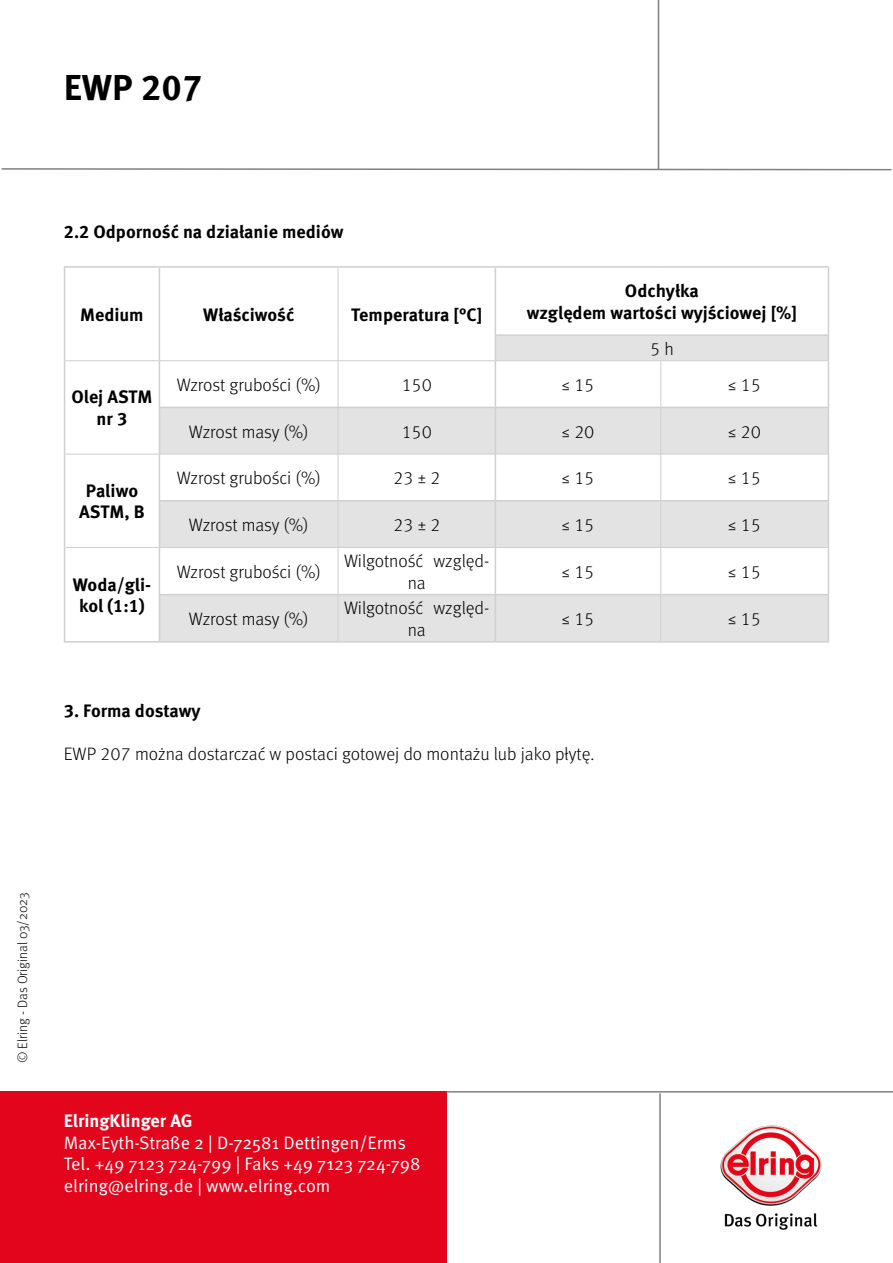
<style>
.page{position:relative;width:893px;height:1263px;background:#fff}
.page>*{position:absolute;margin:0;border:0;box-sizing:border-box;transform-origin:0 0}
.t1{font:700 36px "Meta Pro";color:#000}
.t2{font:300 18px/21.6px "Meta Pro";letter-spacing:-.005em;color:#000;text-align:center}
.t3{font:700 18px/21.6px "Meta Pro";color:#000;text-align:center}
.t4{font:18px/21.6px "Meta Pro Norm";color:#fff}
.t5{font:700 18px "Meta Pro";color:#fff}
.t6{font:300 13.5px "Meta Pro";color:#000}
</style>
<div class="page">
<hr style="left:658px;top:0;width:1px;height:170px;background:#808080">
<svg style="left:1px;top:167px;width:891px;height:4px"></svg>
<hr style="left:659px;top:1093px;width:2px;height:170px;background:#808080">
<div style="left:0;top:1092px;width:446px;height:171px;background:#e3051b"></div>
<hr style="left:446px;top:1091px;width:447px;height:1px;background:#808080">
<img style="left:721px;top:1125px;width:100px;height:104px">
<svg style="left:160px;top:335px;width:668px;height:306px;fill:#e3e3e3"></svg>
<hr style="left:64px;top:266px;width:95px;height:2px;background:#d0d0d0">
<hr style="left:64px;top:268px;width:1px;height:67px;background:#d0d0d0">
<hr style="left:159px;top:266px;width:179px;height:2px;background:#d0d0d0">
<hr style="left:159px;top:268px;width:1px;height:67px;background:#d0d0d0">
<hr style="left:338px;top:266px;width:157px;height:2px;background:#d0d0d0">
<hr style="left:495px;top:266px;width:166px;height:2px;background:#d0d0d0">
<hr style="left:495px;top:268px;width:1px;height:66px;background:#d0d0d0">
<hr style="left:661px;top:266px;width:168px;height:2px;background:#d0d0d0">
<hr style="left:828px;top:268px;width:1px;height:66px;background:#d0d0d0">
<svg style="left:64px;top:335px;width:1px;height:26px"></svg>
<svg style="left:159px;top:335px;width:1px;height:25px"></svg>
<hr style="left:495px;top:334px;width:166px;height:2px;background:#d0d0d0">
<svg style="left:495px;top:336px;width:1px;height:24px"></svg>
<hr style="left:661px;top:334px;width:168px;height:2px;background:#d0d0d0">
<svg style="left:828px;top:336px;width:1px;height:25px"></svg>
<hr style="left:64px;top:361px;width:1px;height:46px;background:#d0d0d0">
<hr style="left:159px;top:361px;width:1px;height:46px;background:#d0d0d0">
<hr style="left:495px;top:361px;width:1px;height:46px;background:#d0d0d0">
<hr style="left:828px;top:361px;width:1px;height:46px;background:#d0d0d0">
<hr style="left:64px;top:407px;width:1px;height:47px;background:#d0d0d0">
<hr style="left:159px;top:407px;width:179px;height:1px;background:#d0d0d0">
<hr style="left:159px;top:408px;width:1px;height:46px;background:#d0d0d0">
<hr style="left:338px;top:407px;width:157px;height:1px;background:#d0d0d0">
<hr style="left:495px;top:407px;width:166px;height:1px;background:#d0d0d0">
<hr style="left:495px;top:408px;width:1px;height:46px;background:#d0d0d0">
<hr style="left:661px;top:407px;width:168px;height:1px;background:#d0d0d0">
<hr style="left:828px;top:408px;width:1px;height:46px;background:#d0d0d0">
<hr style="left:64px;top:454px;width:1px;height:47px;background:#d0d0d0">
<hr style="left:159px;top:454px;width:1px;height:46px;background:#d0d0d0">
<hr style="left:495px;top:454px;width:1px;height:46px;background:#d0d0d0">
<hr style="left:828px;top:454px;width:1px;height:46px;background:#d0d0d0">
<hr style="left:64px;top:501px;width:1px;height:46px;background:#d0d0d0">
<hr style="left:159px;top:500px;width:179px;height:1px;background:#d0d0d0">
<hr style="left:159px;top:501px;width:1px;height:46px;background:#d0d0d0">
<hr style="left:338px;top:500px;width:157px;height:1px;background:#d0d0d0">
<hr style="left:495px;top:500px;width:166px;height:1px;background:#d0d0d0">
<hr style="left:495px;top:501px;width:1px;height:46px;background:#d0d0d0">
<hr style="left:661px;top:500px;width:168px;height:1px;background:#d0d0d0">
<hr style="left:828px;top:501px;width:1px;height:46px;background:#d0d0d0">
<hr style="left:64px;top:547px;width:1px;height:48px;background:#d0d0d0">
<hr style="left:159px;top:548px;width:1px;height:46px;background:#d0d0d0">
<hr style="left:495px;top:548px;width:1px;height:46px;background:#d0d0d0">
<hr style="left:828px;top:547px;width:1px;height:47px;background:#d0d0d0">
<hr style="left:64px;top:595px;width:1px;height:46px;background:#d0d0d0">
<hr style="left:159px;top:594px;width:179px;height:1px;background:#d0d0d0">
<hr style="left:159px;top:595px;width:1px;height:46px;background:#d0d0d0">
<hr style="left:338px;top:594px;width:157px;height:1px;background:#d0d0d0">
<hr style="left:495px;top:594px;width:166px;height:1px;background:#d0d0d0">
<hr style="left:495px;top:595px;width:1px;height:46px;background:#d0d0d0">
<hr style="left:661px;top:594px;width:168px;height:1px;background:#d0d0d0">
<hr style="left:828px;top:595px;width:1px;height:46px;background:#d0d0d0">
<hr style="left:64px;top:641px;width:95px;height:2px;background:#d0d0d0">
<hr style="left:159px;top:641px;width:179px;height:2px;background:#d0d0d0">
<hr style="left:338px;top:641px;width:157px;height:2px;background:#d0d0d0">
<hr style="left:495px;top:641px;width:166px;height:2px;background:#d0d0d0">
<hr style="left:661px;top:641px;width:168px;height:2px;background:#d0d0d0">
<hr style="left:338px;top:268px;width:1px;height:67px;background:#d0d0d0">
<svg style="left:338px;top:335px;width:1px;height:25px"></svg>
<hr style="left:65px;top:360px;width:94px;height:1px;background:#d0d0d0">
<hr style="left:159px;top:360px;width:179px;height:1px;background:#d0d0d0">
<hr style="left:338px;top:360px;width:157px;height:1px;background:#d0d0d0">
<hr style="left:338px;top:361px;width:1px;height:46px;background:#d0d0d0">
<hr style="left:495px;top:360px;width:166px;height:1px;background:#d0d0d0">
<hr style="left:661px;top:360px;width:167px;height:1px;background:#d0d0d0">
<hr style="left:660px;top:361px;width:1px;height:46px;background:#d0d0d0">
<hr style="left:338px;top:408px;width:1px;height:46px;background:#d0d0d0">
<hr style="left:660px;top:408px;width:1px;height:46px;background:#d0d0d0">
<hr style="left:65px;top:454px;width:94px;height:1px;background:#d0d0d0">
<hr style="left:159px;top:454px;width:179px;height:1px;background:#d0d0d0">
<hr style="left:338px;top:454px;width:157px;height:1px;background:#d0d0d0">
<hr style="left:338px;top:454px;width:1px;height:46px;background:#d0d0d0">
<hr style="left:495px;top:454px;width:166px;height:1px;background:#d0d0d0">
<hr style="left:661px;top:454px;width:167px;height:1px;background:#d0d0d0">
<hr style="left:660px;top:454px;width:1px;height:46px;background:#d0d0d0">
<hr style="left:338px;top:501px;width:1px;height:46px;background:#d0d0d0">
<hr style="left:660px;top:501px;width:1px;height:46px;background:#d0d0d0">
<hr style="left:65px;top:547px;width:94px;height:1px;background:#d0d0d0">
<hr style="left:159px;top:547px;width:179px;height:1px;background:#d0d0d0">
<hr style="left:338px;top:547px;width:157px;height:1px;background:#d0d0d0">
<hr style="left:338px;top:548px;width:1px;height:46px;background:#d0d0d0">
<hr style="left:495px;top:547px;width:166px;height:1px;background:#d0d0d0">
<hr style="left:661px;top:547px;width:167px;height:1px;background:#d0d0d0">
<hr style="left:660px;top:548px;width:1px;height:46px;background:#d0d0d0">
<hr style="left:338px;top:595px;width:1px;height:46px;background:#d0d0d0">
<hr style="left:660px;top:595px;width:1px;height:46px;background:#d0d0d0">
<h1 class="t1" style="left:64px;top:59px;width:140px">EWP 207</h1>
<p class="t3" style="left:64px;top:220px;width:281px">2.2 Odporność na działanie mediów</p>
<p class="t3" style="left:80px;top:302px;width:65px">Medium</p>
<p class="t3" style="left:203px;top:302px;width:93px">Właściwość</p>
<p class="t3" style="left:351px;top:302px;width:133px">Temperatura [°C]</p>
<p class="t3" style="left:527px;top:279px;width:272px">Odchyłka<br>względem wartości wyjściowej [%]</p>
<p class="t2" style="left:650px;top:337px;width:25px">5 h</p>
<p class="t3" style="left:71px;top:385px;width:83px">Olej ASTM nr 3</p>
<p class="t3" style="left:79px;top:479px;width:67px">Paliwo<br>ASTM, B</p>
<p class="t3" style="left:73px;top:572px;width:80px">Woda/gli&shy;kol (1:1)</p>
<p class="t2" style="left:177px;top:373px;width:146px">Wzrost grubości (%)</p>
<p class="t2" style="left:401px;top:373px;width:32px">150</p>
<p class="t2" style="left:562px;top:373px;width:34px">≤ 15</p>
<p class="t2" style="left:728px;top:373px;width:34px">≤ 15</p>
<p class="t2" style="left:189px;top:420px;width:121px">Wzrost masy (%)</p>
<p class="t2" style="left:401px;top:420px;width:32px">150</p>
<p class="t2" style="left:562px;top:420px;width:34px">≤ 20</p>
<p class="t2" style="left:728px;top:420px;width:34px">≤ 20</p>
<p class="t2" style="left:177px;top:466px;width:146px">Wzrost grubości (%)</p>
<p class="t2" style="left:393px;top:466px;width:49px">23 ± 2</p>
<p class="t2" style="left:562px;top:466px;width:34px">≤ 15</p>
<p class="t2" style="left:728px;top:466px;width:34px">≤ 15</p>
<p class="t2" style="left:189px;top:513px;width:121px">Wzrost masy (%)</p>
<p class="t2" style="left:393px;top:513px;width:49px">23 ± 2</p>
<p class="t2" style="left:562px;top:513px;width:34px">≤ 15</p>
<p class="t2" style="left:728px;top:513px;width:34px">≤ 15</p>
<p class="t2" style="left:177px;top:560px;width:146px">Wzrost grubości (%)</p>
<p class="t2" style="left:344px;top:549px;width:147px">Wilgotność względ&shy;na</p>
<p class="t2" style="left:189px;top:607px;width:121px">Wzrost masy (%)</p>
<p class="t2" style="left:344px;top:596px;width:147px">Wilgotność względ&shy;na</p>
<p class="t2" style="left:562px;top:560px;width:34px">≤ 15</p>
<p class="t2" style="left:728px;top:560px;width:34px">≤ 15</p>
<p class="t2" style="left:562px;top:607px;width:34px">≤ 15</p>
<p class="t2" style="left:728px;top:607px;width:34px">≤ 15</p>
<p class="t3" style="left:64px;top:699px;width:138px">3. Forma dostawy</p>
<p class="t2" style="left:64px;top:742px;width:532px">EWP 207 można dostarczać w postaci gotowej do montażu lub jako płytę.</p>
<p class="t6" style="left:13px;top:1063px;width:172px;rotate:-90deg">© Elring - Das Original 03/2023</p>
<p class="t5" style="left:64px;top:1107px;width:130px">ElringKlinger AG</p>
<p class="t4" style="left:64px;top:1130px;width:358px">Max-Eyth-Straße 2 | D-72581 Dettingen/Erms<br>Tel. +49 7123 724-799 | Faks +49 7123 724-798 elring@elring.de | www.elring.com</p>
</div>
